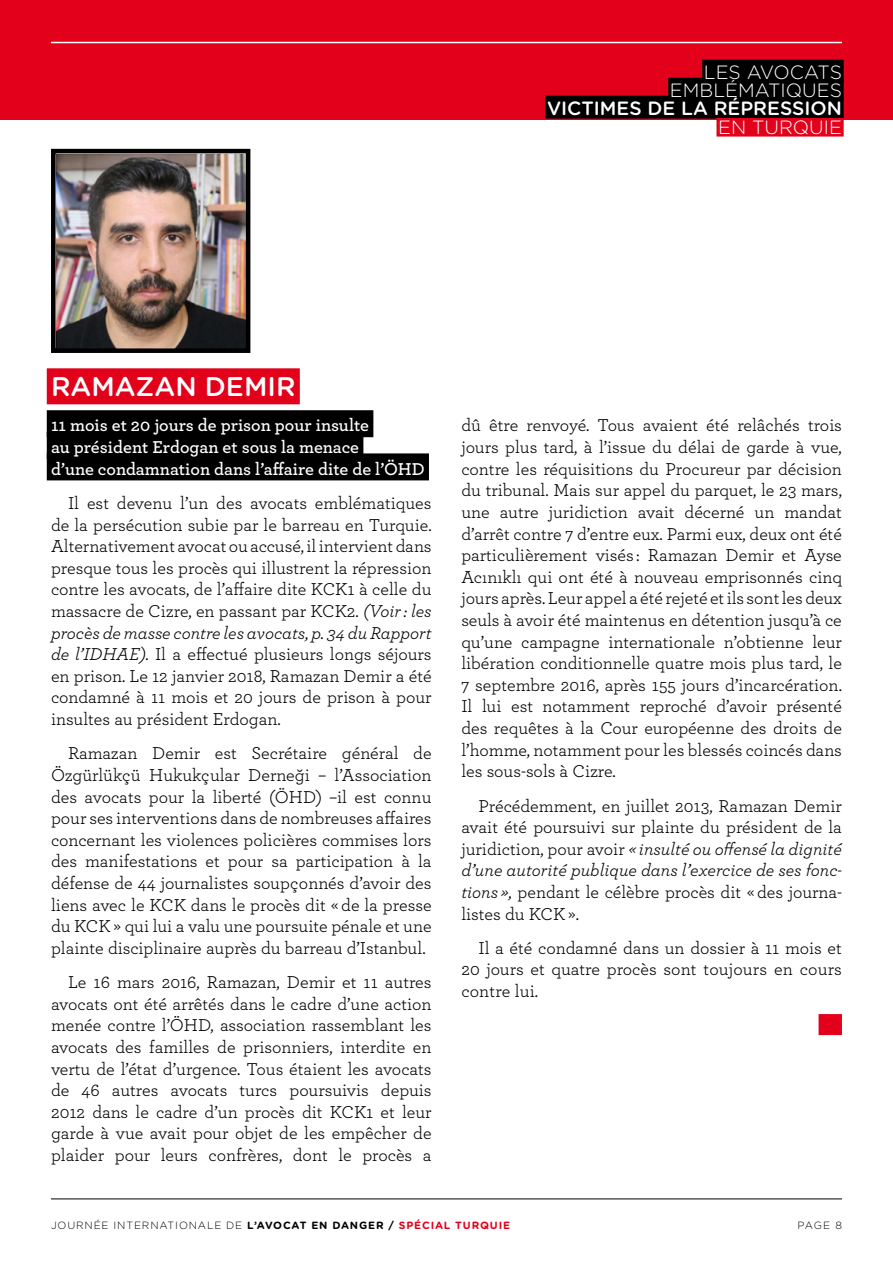
<style>
.page{position:relative;width:893px;height:1263px;background:#fff}
.page>*{position:absolute;margin:0;border:0;box-sizing:border-box;transform-origin:0 0}
.t1{font:500 27px "Gotham Rounded";color:#fff}
.t2{font:300 19.2px/18px "Gotham Rounded";color:#fff;text-align:right}
.t3{font:500 19.2px "Gotham Rounded";color:#fff}
.t4{font:18px/21.6px "Archer";color:#000;text-align:justify}
.t5{font:600 18px/21.6px "Archer";color:#fff}
.t6{font:300 10.5px "Gotham Rounded";letter-spacing:.08em;color:#000}
.s1{font-style:italic}
.s2{font-weight:700}
.s3{font-weight:700;color:#e2001a}
</style>
<div class="page">
<div style="left:0;top:0;width:893px;height:119px;background:#e2001a"></div>
<hr style="left:51px;top:1199px;width:791px;height:1px;background:#000">
<div style="left:702px;top:60px;width:142px;height:23px;background:#000"></div>
<div style="left:668px;top:78px;width:176px;height:23px;background:#000"></div>
<div style="left:545px;top:96px;width:299px;height:23px;background:#000"></div>
<div style="left:716px;top:118px;width:128px;height:19px;background:#e2001a"></div>
<div style="left:47px;top:410px;width:326px;height:27px;background:#000"></div>
<div style="left:47px;top:432px;width:316px;height:27px;background:#000"></div>
<div style="left:47px;top:453px;width:382px;height:27px;background:#000"></div>
<div style="left:819px;top:1014px;width:23px;height:21px;background:#e2001a"></div>
<div style="left:47px;top:368px;width:253px;height:36px;background:#e2001a"></div>
<img style="left:56px;top:154px;width:189px;height:194px">
<div style="left:51px;top:149px;width:199px;height:204px;border:4px solid #000"></div>
<hr style="left:51px;top:42px;width:791px;height:1px;background:#fff">
<p class="t2" style="left:670px;top:62px;width:174px">LES AVOCATS<br>EMBLÉMATIQUES</p>
<p class="t3" style="left:547px;top:95px;width:296px">VICTIMES DE LA RÉPRESSION</p>
<p class="t2" style="left:718px;top:117px;width:125px">EN TURQUIE</p>
<h1 class="t1" style="left:51px;top:367px;width:246px">RAMAZAN DEMIR</h1>
<p class="t5" style="left:51px;top:414px;width:375px">11 mois et 20 jours de prison pour insulte<br>au président Erdogan et sous la menace<br>d’une condamnation dans l’affaire dite de l’ÖHD</p>
<p class="t4" style="left:51px;top:491px;width:382px;text-indent:17px">Il est devenu l’un des avocats emblématiques de la persécution subie par le barreau en Turquie.<br>Alternativement avocat ou accusé, il intervient dans presque tous les procès qui illustrent la répression contre les avocats, de l’affaire dite KCK1 à celle du massacre de Cizre, en passant par KCK2. <span class="s1">(Voir : les procès de masse contre les avocats, p. 34 du Rapport de l’IDHAE).</span> Il a effectué plusieurs longs séjours en prison. Le 12 janvier 2018, Ramazan Demir a été condamné à 11 mois et 20 jours de prison à pour insultes au président Erdogan.</p>
<p class="t4" style="left:51px;top:742px;width:382px;text-indent:17px">Ramazan Demir est Secrétaire général de Özgürlükçü Hukukçular Derneği – l’Association des avocats pour la liberté (ÖHD) –il est connu pour ses interventions dans de nombreuses affaires concernant les violences policières commises lors des manifestations et pour sa participation à la défense de 44 journalistes soupçonnés d’avoir des liens avec le KCK dans le procès dit « de la presse du KCK » qui lui a valu une poursuite pénale et une plainte disciplinaire auprès du barreau d’Istanbul.</p>
<p class="t4" style="left:51px;top:970px;width:382px;text-indent:17px">Le 16 mars 2016, Ramazan, Demir et 11 autres avocats ont été arrêtés dans le cadre d’une action menée contre l’ÖHD, association rassemblant les avocats des familles de prisonniers, interdite en vertu de l’état d’urgence. Tous étaient les avocats de 46 autres avocats turcs poursuivis depuis 2012 dans le cadre d’un procès dit KCK1 et leur garde à vue avait pour objet de les empêcher de plaider pour leurs confrères, dont le procès a</p>
<p class="t4" style="left:461px;top:414px;width:382px">dû être renvoyé. Tous avaient été relâchés trois jours plus tard, à l’issue du délai de garde à vue, contre les réquisitions du Procureur par décision du tribunal. Mais sur appel du parquet, le 23 mars, une autre juridiction avait décerné un mandat d’arrêt contre 7 d’entre eux. Parmi eux, deux ont été particulièrement visés : Ramazan Demir et Ayse Acınıklı qui ont été à nouveau emprisonnés cinq jours après. Leur appel a été rejeté et ils sont les deux seuls à avoir été maintenus en détention jusqu’à ce qu’une campagne internationale n’obtienne leur libération conditionnelle quatre mois plus tard, le 7 septembre 2016, après 155 jours d’incarcération.<br>Il lui est notamment reproché d’avoir présenté des requêtes à la Cour européenne des droits de l’homme, notamment pour les blessés coincés dans les sous-sols à Cizre.</p>
<p class="t4" style="left:461px;top:794px;width:382px;text-indent:17px">Précédemment, en juillet 2013, Ramazan Demir avait été poursuivi sur plainte du président de la juridiction, pour avoir <span class="s1">« insulté ou offensé la dignité d’une autorité publique dans l’exercice de ses fonc&shy;tions »,</span> pendant le célèbre procès dit « des journa&shy;listes du KCK ».</p>
<p class="t4" style="left:461px;top:936px;width:382px;text-indent:17px">Il a été condamné dans un dossier à 11 mois et 20 jours et quatre procès sont toujours en cours contre lui.</p>
<p class="t6" style="left:51px;top:1218px;width:461px">JOURNÉE INTERNATIONALE DE <span class="s2">L’AVOCAT EN DANGER /</span> <span class="s3">SPÉCIAL TURQUIE</span></p>
<p class="t6" style="left:797px;top:1218px;width:46px">PAGE 8</p>
</div>
